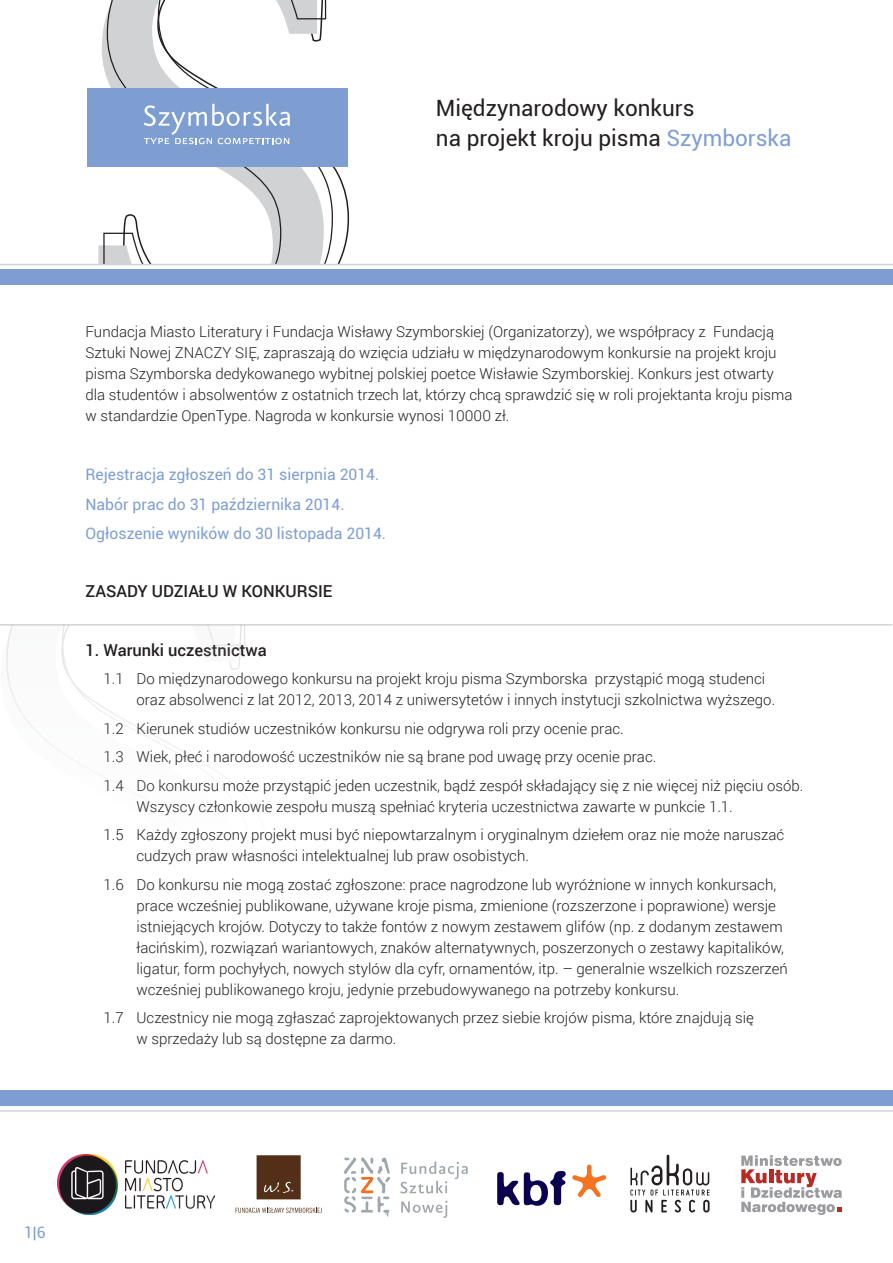
<style>
.page{position:relative;width:893px;height:1263px;background:#fff}
.page>*{position:absolute;margin:0;border:0;box-sizing:border-box;transform-origin:0 0}
.t1{font:22.5px/30px "Roboto";color:#231f20}
.t2{font:500 16.5px "Roboto";color:#231f20}
.t3{font:15.75px/29.5px "Roboto";color:#7e9ed2}
.t4{font:300 15px/21px "Roboto";color:#231f20}
.s1{color:#7e9ed2}
</style>
<div class="page">
<svg style="left:334px;top:88px;width:16px;height:176px"></svg>
<svg style="left:103px;top:0;width:231px;height:264px"></svg>
<div style="left:87px;top:88px;width:260px;height:78px;background:#7e9ed2"></div>
<svg style="left:144px;top:104px;width:146px;height:40px"></svg>
<div style="left:0;top:269px;width:893px;height:16px;background:#7e9ed2"></div>
<div style="left:0;top:1090px;width:893px;height:16px;background:#7e9ed2"></div>
<hr style="left:0;top:264px;width:893px;height:1px;background:#d1d2d4">
<hr style="left:0;top:1110px;width:893px;height:2px;background:#d1d2d4">
<svg style="left:344px;top:1157px;width:46px;height:59px"></svg>
<svg style="left:401px;top:1200px;width:46px;height:18px"></svg>
<svg style="left:400px;top:1161px;width:68px;height:32px"></svg>
<svg style="left:741px;top:1155px;width:101px;height:60px"></svg>
<svg style="left:236px;top:1208px;width:86px;height:5px"></svg>
<svg style="left:257px;top:1155px;width:44px;height:44px;background:#5a3822"></svg>
<img style="left:57px;top:1154px;width:158px;height:60px">
<svg style="left:630px;top:1155px;width:80px;height:58px"></svg>
<svg style="left:497px;top:1164px;width:110px;height:42px"></svg>
<hr style="left:0;top:624px;width:892px;height:2px;background:#d1d2d4">
<svg style="left:6px;top:626px;width:239px;height:151px"></svg>
<h1 class="t1" style="left:436px;top:92px;width:357px">Międzynarodowy konkurs<br>na projekt kroju pisma <span class="s1">Szymborska</span></h1>
<p class="t4" style="left:86px;top:321px;width:708px">Fundacja Miasto Literatury i Fundacja Wisławy Szymborskiej (Organizatorzy), we współpracy z Fundacją Sztuki Nowej ZNACZY SIĘ, zapraszają do wzięcia udziału w międzynarodowym konkursie na projekt kroju pisma Szymborska dedykowanego wybitnej polskiej poetce Wisławie Szymborskiej. Konkurs jest otwarty dla studentów i absolwentów z ostatnich trzech lat, którzy chcą sprawdzić się w roli projektanta kroju pisma w standardzie OpenType. Nagroda w konkursie wynosi 10000 zł.</p>
<p class="t3" style="left:86px;top:459px;width:302px">Rejestracja zgłoszeń do 31 sierpnia 2014.<br>Nabór prac do 31 października 2014.<br>Ogłoszenie wyników do 30 listopada 2014.</p>
<p class="t2" style="left:86px;top:579px;width:248px">ZASADY UDZIAŁU W KONKURSIE</p>
<p class="t2" style="left:86px;top:638px;width:183px">1. Warunki uczestnictwa</p>
<p class="t4" style="left:136px;top:668px;width:640px;text-indent:-33px">1.1 Do międzynarodowego konkursu na projekt kroju pisma Szymborska przystąpić mogą studenci oraz absolwenci z lat 2012, 2013, 2014 z uniwersytetów i innych instytucji szkolnictwa wyższego.</p>
<p class="t4" style="left:104px;top:714px;width:701px;line-height:28.5px">1.2 Kierunek studiów uczestników konkursu nie odgrywa roli przy ocenie prac.<br>1.3 Wiek, płeć i narodowość uczestników nie są brane pod uwagę przy ocenie prac.<br>1.4 Do konkursu może przystąpić jeden uczestnik, bądź zespół składający się z nie więcej niż pięciu osób.</p>
<p class="t4" style="left:104px;top:792px;width:682px;line-height:28.5px;text-indent:33px">Wszyscy członkowie zespołu muszą spełniać kryteria uczestnictwa zawarte w punkcie 1.1.<br>1.5 Każdy zgłoszony projekt musi być niepowtarzalnym i oryginalnym dziełem oraz nie może naruszać</p>
<p class="t4" style="left:104px;top:841px;width:674px;line-height:28.5px;text-indent:33px">cudzych praw własności intelektualnej lub praw osobistych.<br>1.6 Do konkursu nie mogą zostać zgłoszone: prace nagrodzone lub wyróżnione w innych konkursach,</p>
<p class="t4" style="left:136px;top:895px;width:653px">prace wcześniej publikowane, używane kroje pisma, zmienione (rozszerzone i poprawione) wersje istniejących krojów. Dotyczy to także fontów z nowym zestawem glifów (np. z dodanym zestawem łacińskim), rozwiązań wariantowych, znaków alternatywnych, poszerzonych o zestawy kapitalików, ligatur, form pochyłych, nowych stylów dla cyfr, ornamentów, itp. – generalnie wszelkich rozszerzeń wcześniej publikowanego kroju, jedynie przebudowywanego na potrzeby konkursu.</p>
<p class="t4" style="left:136px;top:1007px;width:619px;text-indent:-33px">1.7 Uczestnicy nie mogą zgłaszać zaprojektowanych przez siebie krojów pisma, które znajdują się w sprzedaży lub są dostępne za darmo.</p>
<p class="t3" style="left:24px;top:1217px;width:23px">1|6</p>
</div>
